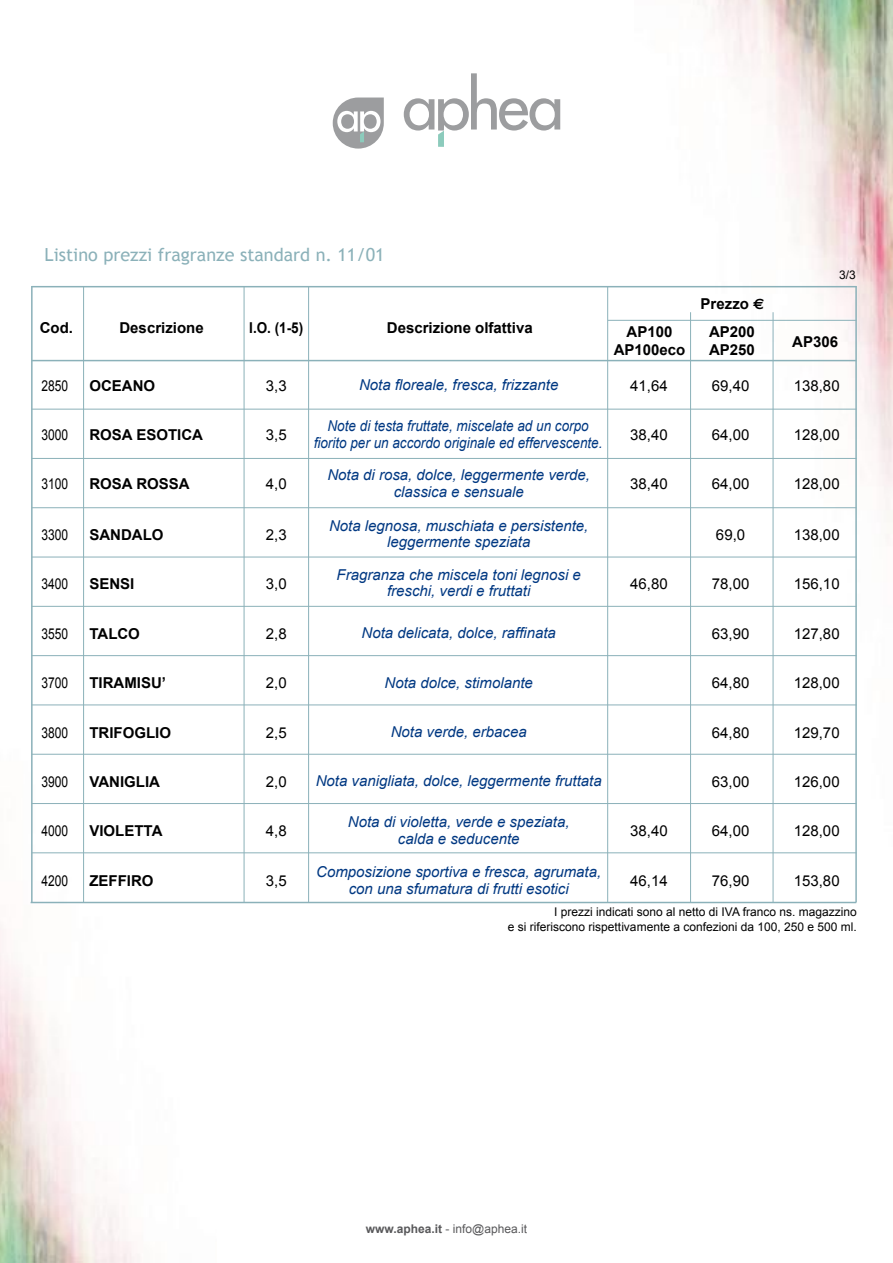
<style>
.page{position:relative;width:893px;height:1263px;background:#fff}
.page>*{position:absolute;margin:0;border:0;box-sizing:border-box;transform-origin:0 0}
.t1{font:18px "Trebuchet MS";color:#8bb1b9}
.t2{font:italic 15px/16.5px "Arial";color:#003882;text-align:center}
.t3{font:15px "Arial";color:#000}
.t4{font:700 15px/28px "Arial";color:#000;text-align:center}
.t5{font:italic 15px/16.5px "Arial";color:#003882;text-align:center;scale:.9 1}
.t6{font:15px "Arial";color:#000;scale:.8 1}
.t7{font:700 15px "Arial";color:#000;scale:.9 1}
.t8{font:12px/14.4px "Arial";color:#000;text-align:right}
.t9{font:12px "Arial";color:#58585a}
.s1{font-family:"Euro Sans"}
.s2{font-weight:700}
</style>
<div class="page">
<img style="left:1px;top:287px;width:216px;height:976px">
<img style="left:635px;top:0;width:258px;height:904px">
<svg style="left:333px;top:98px;width:51px;height:51px"></svg>
<svg style="left:404px;top:73px;width:156px;height:74px"></svg>
<hr style="left:31px;top:902px;width:825px;height:1px;background:#8bb1b9">
<hr style="left:32px;top:286px;width:824px;height:1px;background:#8bb1b9">
<hr style="left:32px;top:360px;width:824px;height:1px;background:#8bb1b9">
<hr style="left:32px;top:409px;width:824px;height:1px;background:#8bb1b9">
<hr style="left:32px;top:458px;width:824px;height:1px;background:#8bb1b9">
<hr style="left:32px;top:507px;width:824px;height:1px;background:#8bb1b9">
<hr style="left:32px;top:557px;width:824px;height:1px;background:#8bb1b9">
<hr style="left:32px;top:606px;width:824px;height:1px;background:#8bb1b9">
<hr style="left:32px;top:655px;width:824px;height:1px;background:#8bb1b9">
<hr style="left:32px;top:704px;width:824px;height:1px;background:#8bb1b9">
<hr style="left:32px;top:754px;width:824px;height:1px;background:#8bb1b9">
<hr style="left:32px;top:803px;width:824px;height:1px;background:#8bb1b9">
<hr style="left:32px;top:852px;width:824px;height:1px;background:#8bb1b9">
<hr style="left:31px;top:286px;width:2px;height:616px;background:#8bb1b9">
<hr style="left:83px;top:286px;width:1px;height:616px;background:#8bb1b9">
<hr style="left:244px;top:286px;width:1px;height:616px;background:#8bb1b9">
<hr style="left:308px;top:286px;width:1px;height:616px;background:#8bb1b9">
<hr style="left:607px;top:286px;width:1px;height:616px;background:#8bb1b9">
<hr style="left:855px;top:286px;width:2px;height:616px;background:#8bb1b9">
<hr style="left:690px;top:312px;width:1px;height:590px;background:#8bb1b9">
<hr style="left:773px;top:312px;width:1px;height:590px;background:#8bb1b9">
<hr style="left:608px;top:320px;width:248px;height:1px;background:#8bb1b9">
<p class="t1" style="left:45px;top:244px;width:342px">Listino prezzi fragranze standard n. 11/01</p>
<p class="t4" style="left:40px;top:314px;width:35px">Cod.</p>
<p class="t4" style="left:119px;top:314px;width:86px">Descrizione</p>
<p class="t7" style="left:249px;top:319px;width:62px">I.O. (1-5)</p>
<p class="t4" style="left:387px;top:314px;width:147px">Descrizione olfattiva</p>
<p class="t4" style="left:614px;top:323px;width:73px;line-height:18px">AP100<br>AP100eco</p>
<p class="t4" style="left:701px;top:290px;width:65px">Prezzo <span class="s1">E<br></span>AP200</p>
<p class="t4" style="left:709px;top:336px;width:47px">AP250</p>
<p class="t8" style="left:839px;top:267px;width:18px">3/3</p>
<p class="t4" style="left:792px;top:327px;width:47px">AP306</p>
<p class="t6" style="left:41px;top:377px;width:35px">2850</p>
<p class="t4" style="left:89px;top:371px;width:67px">OCEANO</p>
<p class="t3" style="left:266px;top:377px;width:22px">3,3</p>
<p class="t2" style="left:359px;top:377px;width:201px">Nota floreale, fresca, frizzante</p>
<p class="t3" style="left:630px;top:377px;width:39px">41,64</p>
<p class="t3" style="left:712px;top:377px;width:39px">69,40</p>
<p class="t3" style="left:794px;top:377px;width:47px">138,80</p>
<p class="t6" style="left:41px;top:426px;width:35px">3000</p>
<p class="t6" style="left:41px;top:476px;width:35px">3100</p>
<p class="t4" style="left:89px;top:470px;width:102px">ROSA ROSSA</p>
<p class="t3" style="left:266px;top:476px;width:22px">4,0</p>
<p class="t2" style="left:327px;top:467px;width:264px">Nota di rosa, dolce, leggermente verde, classica e sensuale</p>
<p class="t3" style="left:794px;top:476px;width:47px">128,00</p>
<p class="t4" style="left:89px;top:421px;width:115px">ROSA ESOTICA</p>
<p class="t3" style="left:266px;top:426px;width:22px">3,5</p>
<p class="t5" style="left:314px;top:417px;width:322px">Note di testa fruttate, miscelate ad un corpo fiorito per un accordo originale ed effervescente.</p>
<p class="t3" style="left:794px;top:426px;width:47px">128,00</p>
<p class="t3" style="left:712px;top:476px;width:39px">64,00</p>
<p class="t3" style="left:630px;top:426px;width:39px">38,40</p>
<p class="t3" style="left:712px;top:426px;width:39px">64,00</p>
<p class="t3" style="left:630px;top:476px;width:39px">38,40</p>
<p class="t6" style="left:41px;top:526px;width:35px">3300</p>
<p class="t4" style="left:89px;top:520px;width:76px">SANDALO</p>
<p class="t3" style="left:266px;top:526px;width:22px">2,3</p>
<p class="t2" style="left:329px;top:517px;width:261px">Nota legnosa, muschiata e persistente, leggermente speziata</p>
<p class="t3" style="left:794px;top:526px;width:47px">138,00</p>
<p class="t6" style="left:41px;top:575px;width:35px">3400</p>
<p class="t4" style="left:89px;top:569px;width:47px">SENSI</p>
<p class="t3" style="left:266px;top:575px;width:22px">3,0</p>
<p class="t2" style="left:337px;top:566px;width:246px">Fragranza che miscela toni legnosi e freschi, verdi e fruttati</p>
<p class="t3" style="left:794px;top:575px;width:47px">156,10</p>
<p class="t6" style="left:41px;top:625px;width:35px">3550</p>
<p class="t4" style="left:89px;top:619px;width:52px">TALCO</p>
<p class="t3" style="left:266px;top:625px;width:22px">2,8</p>
<p class="t2" style="left:362px;top:625px;width:196px">Nota delicata, dolce, raffinata</p>
<p class="t3" style="left:794px;top:625px;width:47px">127,80</p>
<p class="t6" style="left:41px;top:674px;width:35px">3700</p>
<p class="t4" style="left:89px;top:669px;width:78px">TIRAMISU’</p>
<p class="t3" style="left:266px;top:674px;width:22px">2,0</p>
<p class="t2" style="left:385px;top:674px;width:150px">Nota dolce, stimolante</p>
<p class="t3" style="left:794px;top:674px;width:47px">128,00</p>
<p class="t6" style="left:41px;top:724px;width:35px">3800</p>
<p class="t4" style="left:89px;top:718px;width:83px">TRIFOGLIO</p>
<p class="t3" style="left:266px;top:724px;width:22px">2,5</p>
<p class="t2" style="left:391px;top:724px;width:137px">Nota verde, erbacea</p>
<p class="t3" style="left:794px;top:724px;width:47px">129,70</p>
<p class="t6" style="left:41px;top:773px;width:35px">3900</p>
<p class="t4" style="left:89px;top:767px;width:72px">VANIGLIA</p>
<p class="t3" style="left:266px;top:773px;width:22px">2,0</p>
<p class="t2" style="left:316px;top:773px;width:287px">Nota vanigliata, dolce, leggermente fruttata</p>
<p class="t3" style="left:794px;top:773px;width:47px">126,00</p>
<p class="t6" style="left:41px;top:822px;width:35px">4000</p>
<p class="t4" style="left:89px;top:817px;width:75px">VIOLETTA</p>
<p class="t3" style="left:266px;top:822px;width:22px">4,8</p>
<p class="t2" style="left:348px;top:814px;width:223px">Nota di violetta, verde e speziata, calda e seducente</p>
<p class="t3" style="left:794px;top:822px;width:47px">128,00</p>
<p class="t6" style="left:41px;top:872px;width:35px">4200</p>
<p class="t4" style="left:89px;top:867px;width:66px">ZEFFIRO</p>
<p class="t3" style="left:266px;top:872px;width:22px">3,5</p>
<p class="t2" style="left:316px;top:864px;width:287px">Composizione sportiva e fresca, agrumata, con una sfumatura di frutti esotici</p>
<p class="t3" style="left:794px;top:872px;width:47px">153,80</p>
<p class="t3" style="left:716px;top:526px;width:31px">69,0</p>
<p class="t3" style="left:630px;top:575px;width:39px">46,80</p>
<p class="t3" style="left:712px;top:575px;width:39px">78,00</p>
<p class="t3" style="left:712px;top:625px;width:39px">63,90</p>
<p class="t3" style="left:712px;top:674px;width:39px">64,80</p>
<p class="t3" style="left:712px;top:724px;width:39px">64,80</p>
<p class="t3" style="left:712px;top:773px;width:39px">63,00</p>
<p class="t3" style="left:630px;top:822px;width:39px">38,40</p>
<p class="t3" style="left:712px;top:822px;width:39px">64,00</p>
<p class="t3" style="left:630px;top:872px;width:39px">46,14</p>
<p class="t3" style="left:712px;top:872px;width:39px">76,90</p>
<p class="t8" style="left:508px;top:905px;width:350px">I prezzi indicati sono al netto di IVA franco ns. magazzino<br>e si riferiscono rispettivamente a confezioni da 100, 250 e 500 ml.</p>
<p class="t9" style="left:366px;top:1222px;width:163px"><span class="s2">www.aphea.it</span> - info@aphea.it</p>
</div>
